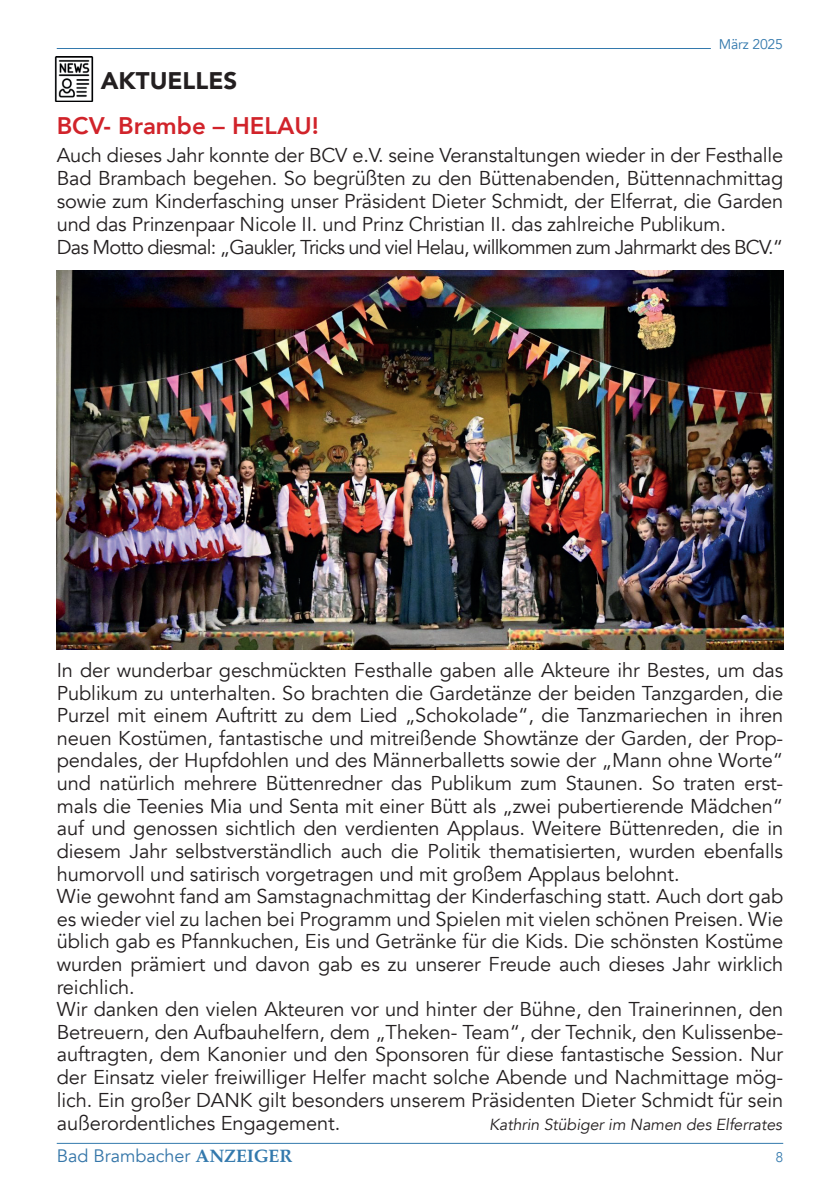
<style>
.page{position:relative;width:840px;height:1191px;background:#fff}
.page>*{position:absolute;margin:0;border:0;box-sizing:border-box;transform-origin:0 0}
.t1{font:800 24px "Avenir";color:#d1232a}
.t2{font:900 24px "Avenir";color:#231f20}
.t3{font:20px/22.6px "Avenir";letter-spacing:-.005em;color:#231f20}
.t4{font:18px "Avenir";color:#3576a9}
.t5{font:italic 16px "Avenir";letter-spacing:-.005em;color:#231f20}
.t6{font:14px "Avenir";letter-spacing:-.01em;color:#3379ad}
.t7{font:300 14px "Avenir";color:#3379ad}
.s1{font-family:"Palatino";font-weight:700;color:#3379ad}
</style>
<div class="page">
<hr style="left:57px;top:1143px;width:725px;height:1px;background:#3379ad">
<hr style="left:57px;top:48px;width:653px;height:1px;background:#3379ad">
<img style="left:54px;top:57px;width:40px;height:45px">
<img style="left:57px;top:270px;width:725px;height:380px">
<p class="t6" style="left:718px;top:36px;width:66px">März 2025</p>
<p class="t2" style="left:101px;top:60px;width:138px">AKTUELLES</p>
<p class="t1" style="left:57px;top:107px;width:263px">BCV- Brambe – HELAU!</p>
<p class="t3" style="left:57px;top:144px;width:727px">Auch dieses Jahr konnte der BCV e.V. seine Veranstaltungen wieder in der Festhalle Bad Brambach begehen. So begrüßten zu den Büttenabenden, Büttennachmittag sowie zum Kinderfasching unser Präsident Dieter Schmidt, der Elferrat, die Garden und das Prinzenpaar Nicole II. und Prinz Christian II. das zahlreiche Publikum.<br>Das Motto diesmal: „Gaukler, Tricks und viel Helau, willkommen zum Jahrmarkt des BCV.“</p>
<p class="t3" style="left:57px;top:659px;width:727px">In der wunderbar geschmückten Festhalle gaben alle Akteure ihr Bestes, um das Publikum zu unterhalten. So brachten die Gardetänze der beiden Tanzgarden, die Purzel mit einem Auftritt zu dem Lied „Schokolade“, die Tanzmariechen in ihren neuen Kostümen, fantastische und mitreißende Showtänze der Garden, der Prop&shy;pendales, der Hupfdohlen und des Männerballetts sowie der „Mann ohne Worte“ und natürlich mehrere Büttenredner das Publikum zum Staunen. So traten erst&shy;mals die Teenies Mia und Senta mit einer Bütt als „zwei pubertierende Mädchen“ auf und genossen sichtlich den verdienten Applaus. Weitere Büttenreden, die in diesem Jahr selbstverständlich auch die Politik thematisierten, wurden ebenfalls humorvoll und satirisch vorgetragen und mit großem Applaus belohnt.<br>Wie gewohnt fand am Samstagnachmittag der Kinderfasching statt. Auch dort gab es wieder viel zu lachen bei Programm und Spielen mit vielen schönen Preisen. Wie üblich gab es Pfannkuchen, Eis und Getränke für die Kids. Die schönsten Kostüme wurden prämiert und davon gab es zu unserer Freude auch dieses Jahr wirklich reichlich.<br>Wir danken den vielen Akteuren vor und hinter der Bühne, den Trainerinnen, den Betreuern, den Aufbauhelfern, dem „Theken- Team“, der Technik, den Kulissenbe&shy;auftragten, dem Kanonier und den Sponsoren für diese fantastische Session. Nur der Einsatz vieler freiwilliger Helfer macht solche Abende und Nachmittage mög&shy;lich. Ein großer DANK gilt besonders unserem Präsidenten Dieter Schmidt für sein außerordentliches Engagement.</p>
<p class="t5" style="left:489px;top:1114px;width:294px">Kathrin Stübiger im Namen des Elferrates</p>
<p class="t4" style="left:57px;top:1145px;width:237px">Bad Brambacher <span class="s1">ANZEIGER</span></p>
<p class="t7" style="left:775px;top:1149px;width:9px">8</p>
</div>
